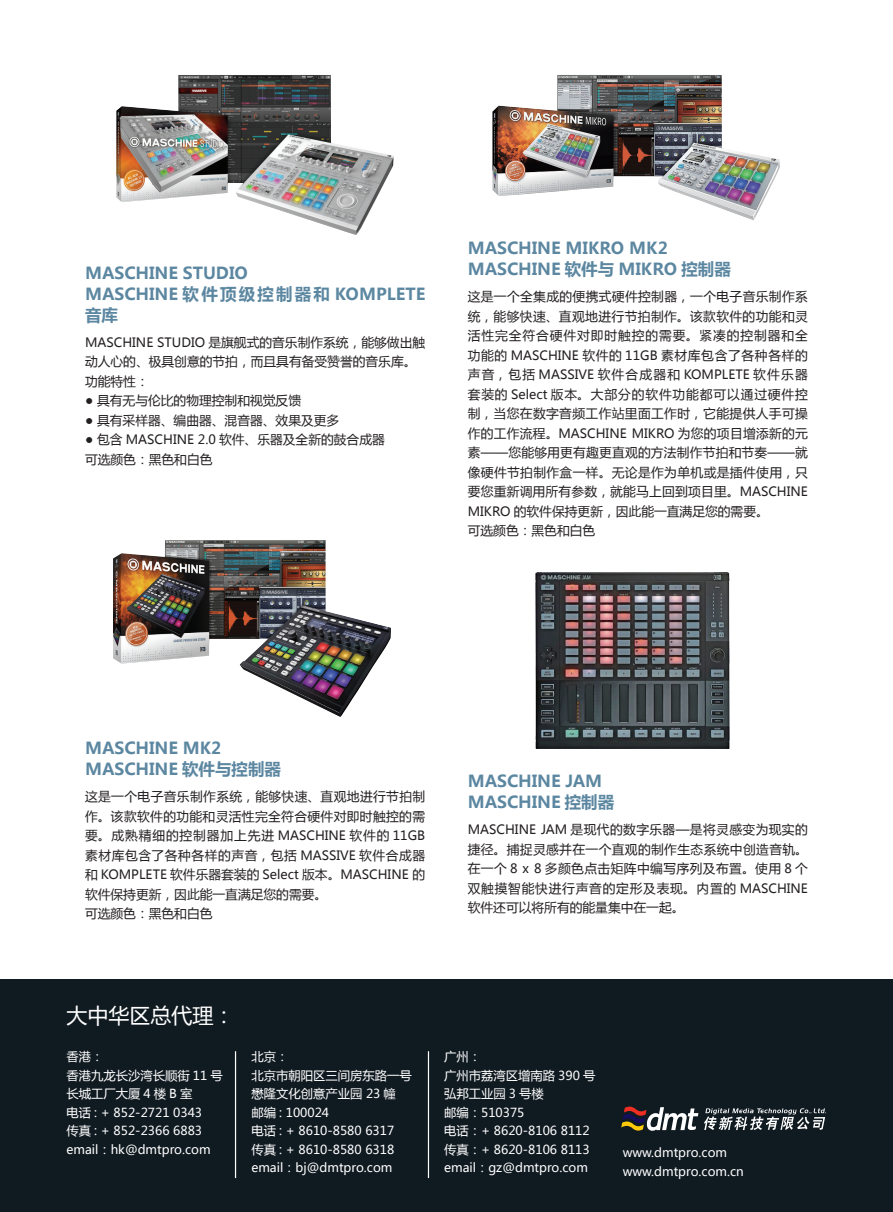
<style>
.page{position:relative;width:893px;height:1212px;background:#fff}
.page>*{position:absolute;margin:0;border:0;box-sizing:border-box;transform-origin:0 0}
.t1{font:21px "Microsoft Ya Hei";color:#fff}
.t2{font:700 16.5px/21px "Microsoft Ya Hei";color:#5c87a1}
.t3{font:12.75px/19.5px "Microsoft Ya Hei";color:#231f20;text-align:justify}
.t4{font:12.3px "Microsoft Ya Hei";color:#fff}
</style>
<div class="page">
<div style="left:0;top:980px;width:893px;height:232px;background:#101a21"></div>
<svg style="left:621px;top:1106px;width:77px;height:25px"></svg>
<svg style="left:704px;top:1108px;width:122px;height:22px"></svg>
<hr style="left:235px;top:1051px;width:1px;height:127px;background:#fff">
<hr style="left:428px;top:1051px;width:1px;height:127px;background:#fff">
<img style="left:492px;top:75px;width:287px;height:145px">
<img style="left:535px;top:572px;width:195px;height:177px">
<img style="left:113px;top:540px;width:278px;height:177px">
<img style="left:116px;top:75px;width:278px;height:160px">
<p class="t2" style="left:85px;top:262px;width:164px">MASCHINE STUDIO</p>
<p class="t2" style="left:85px;top:283px;width:342px">MASCHINE 软件顶级控制器和 KOMPLETE音库</p>
<p class="t3" style="left:85px;top:332px;width:342px">MASCHINE STUDIO 是旗舰式的音乐制作系统，能够做出触动人心的、极具创意的节拍，而且具有备受赞誉的音乐库。</p>
<p class="t3" style="left:85px;top:371px;width:65px">功能特性：</p>
<p class="t3" style="left:85px;top:391px;width:218px">● 具有无与伦比的物理控制和视觉反馈</p>
<p class="t3" style="left:85px;top:410px;width:256px">● 具有采样器、编曲器、混音器、效果及更多</p>
<p class="t3" style="left:85px;top:430px;width:301px">● 包含 MASCHINE 2.0 软件、乐器及全新的鼓合成器</p>
<p class="t3" style="left:85px;top:449px;width:129px">可选颜色：黑色和白色</p>
<p class="t2" style="left:468px;top:237px;width:202px">MASCHINE MIKRO MK2</p>
<p class="t2" style="left:468px;top:258px;width:265px">MASCHINE 软件与 MIKRO 控制器</p>
<p class="t3" style="left:468px;top:287px;width:342px">这是一个全集成的便携式硬件控制器，一个电子音乐制作系统，能够快速、直观地进行节拍制作。该款软件的功能和灵活性完全符合硬件对即时触控的需要。紧凑的控制器和全功能的 MASCHINE 软件的 11GB 素材库包含了各种各样的声音，包括 MASSIVE 软件合成器和 KOMPLETE 软件乐器套装的 Select 版本。大部分的软件功能都可以通过硬件控制，当您在数字音频工作站里面工作时，它能提供人手可操作的工作流程。MASCHINE MIKRO 为您的项目增添新的元素——您能够用更有趣更直观的方法制作节拍和节奏——就像硬件节拍制作盒一样。无论是作为单机或是插件使用，只要您重新调用所有参数，就能马上回到项目里。MASCHINE MIKRO 的软件保持更新，因此能一直满足您的需要。</p>
<p class="t3" style="left:468px;top:521px;width:129px">可选颜色：黑色和白色</p>
<p class="t2" style="left:85px;top:737px;width:138px">MASCHINE MK2</p>
<p class="t2" style="left:85px;top:758px;width:198px">MASCHINE 软件与控制器</p>
<p class="t3" style="left:85px;top:787px;width:342px">这是一个电子音乐制作系统，能够快速、直观地进行节拍制作。该款软件的功能和灵活性完全符合硬件对即时触控的需要。成熟精细的控制器加上先进 MASCHINE 软件的 11GB素材库包含了各种各样的声音，包括 MASSIVE 软件合成器和 KOMPLETE 软件乐器套装的 Select 版本。MASCHINE 的软件保持更新，因此能一直满足您的需要。</p>
<p class="t3" style="left:85px;top:904px;width:129px">可选颜色：黑色和白色</p>
<p class="t2" style="left:468px;top:770px;width:136px">MASCHINE JAM</p>
<p class="t2" style="left:468px;top:791px;width:148px">MASCHINE 控制器</p>
<p class="t3" style="left:468px;top:820px;width:342px">MASCHINE JAM 是现代的数字乐器—是将灵感变为现实的捷径。捕捉灵感并在一个直观的制作生态系统中创造音轨。在一个 8 x 8 多颜色点击矩阵中编写序列及布置。使用 8 个双触摸智能快进行声音的定形及表现。内置的 MASCHINE软件还可以将所有的能量集中在一起。</p>
<p class="t1" style="left:66px;top:1001px;width:170px">大中华区总代理：</p>
<p class="t4" style="left:66px;top:1049px;width:39px">香港：</p>
<p class="t4" style="left:66px;top:1067px;width:158px">香港九龙长沙湾长顺街 11 号</p>
<p class="t4" style="left:66px;top:1085px;width:127px">长城工厂大厦 4 楼 B 室</p>
<p class="t4" style="left:66px;top:1104px;width:137px">电话 : + 852-2721 0343</p>
<p class="t4" style="left:66px;top:1122px;width:137px">传真 : + 852-2366 6883</p>
<p class="t4" style="left:66px;top:1141px;width:146px">email：hk@dmtpro.com</p>
<p class="t4" style="left:251px;top:1049px;width:39px">北京：</p>
<p class="t4" style="left:251px;top:1067px;width:162px">北京市朝阳区三间房东路一号</p>
<p class="t4" style="left:251px;top:1085px;width:146px">懋隆文化创意产业园 23 幢</p>
<p class="t4" style="left:251px;top:1104px;width:79px">邮编 : 100024</p>
<p class="t4" style="left:251px;top:1122px;width:144px">电话 : + 8610-8580 6317</p>
<p class="t4" style="left:251px;top:1141px;width:144px">传真 : + 8610-8580 6318</p>
<p class="t4" style="left:251px;top:1159px;width:143px">email：bj@dmtpro.com</p>
<p class="t4" style="left:444px;top:1049px;width:39px">广州：</p>
<p class="t4" style="left:444px;top:1067px;width:153px">广州市荔湾区增南路 390 号</p>
<p class="t4" style="left:444px;top:1085px;width:101px">弘邦工业园 3 号楼</p>
<p class="t4" style="left:444px;top:1104px;width:82px">邮编：510375</p>
<p class="t4" style="left:444px;top:1122px;width:147px">电话：+ 8620-8106 8112</p>
<p class="t4" style="left:444px;top:1141px;width:147px">传真：+ 8620-8106 8113</p>
<p class="t4" style="left:444px;top:1159px;width:145px">email：gz@dmtpro.com</p>
<p class="t4" style="left:623px;top:1144px;width:106px">www.dmtpro.com</p>
<p class="t4" style="left:623px;top:1163px;width:123px">www.dmtpro.com.cn</p>
</div>
